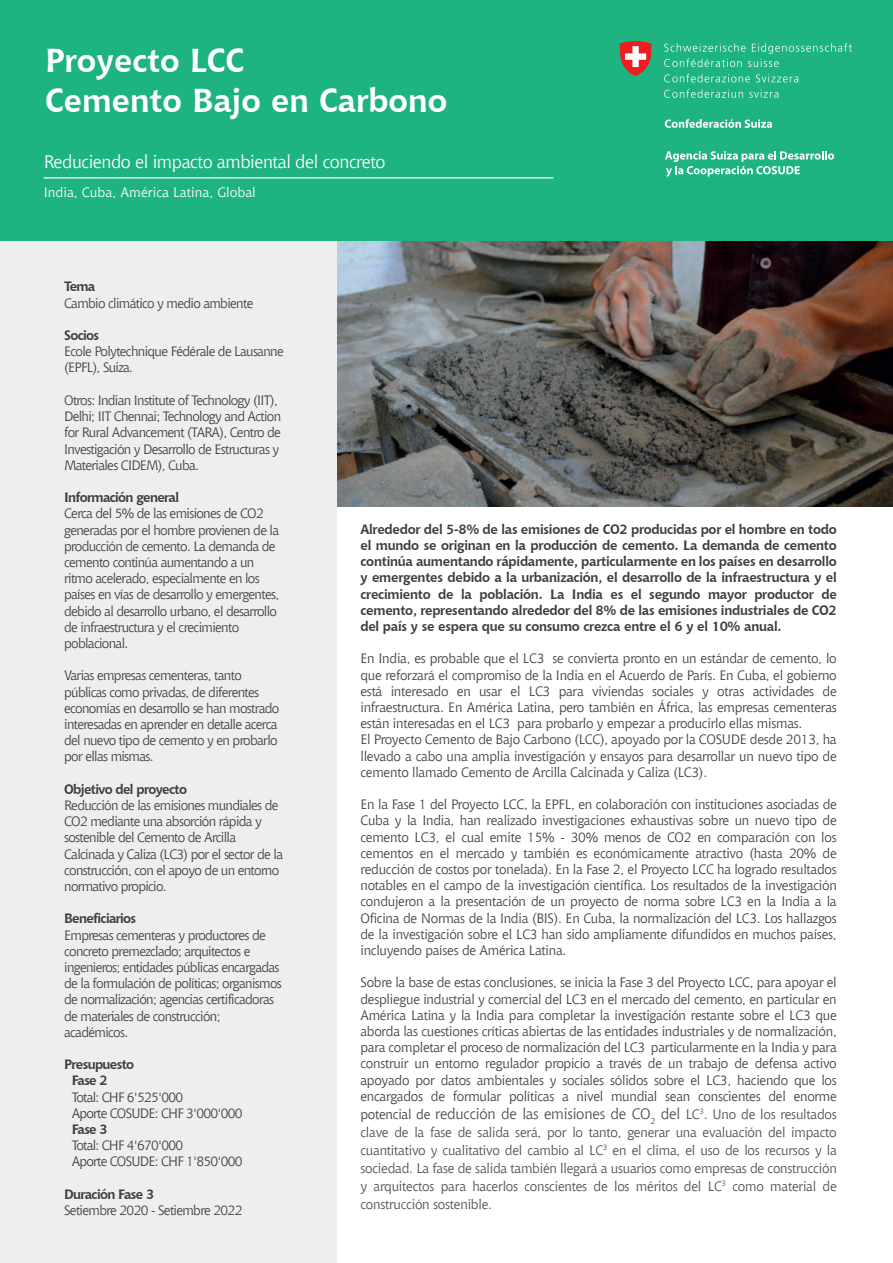
<style>
.page{position:relative;width:893px;height:1263px;background:#fff}
.page>*{position:absolute;margin:0;border:0;box-sizing:border-box;transform-origin:0 0}
.t1{font:700 33px/39.6px "Chianti BT";color:#fff}
.t2{font:18px "Chianti BT";letter-spacing:-.025em;color:#fff}
.t3{font:15px "Chianti BT";letter-spacing:-.02em;color:#4b4c4d}
.t4{font:13.5px/16.2px "Chianti BT";letter-spacing:-.05em;color:#3e3e3f}
.t5{font:700 13.5px/16.2px "Chianti BT";letter-spacing:-.05em;color:#3e3e3f}
.t6{font:13.5px/16.2px "Chianti BT";letter-spacing:-.02em;color:#3e3e3f}
.t7{font:13.5px/18px "Chianti BT";letter-spacing:-.02em;color:#4b4c4d;text-align:justify}
.t8{font:13.5px "Chianti BT";color:#fff}
.s1{font-size:13.5px;color:#3e3e3f}
.s2{font-size:13.5px}
</style>
<div class="page">
<img style="left:336px;top:241px;width:557px;height:266px">
<div style="left:0;top:0;width:336px;height:1263px;background:#eeeeef"></div>
<div style="left:0;top:0;width:893px;height:241px;background:#1db480"></div>
<hr style="left:44px;top:177px;width:509px;height:1px;background:#fff">
<svg style="left:664px;top:43px;width:188px;height:24px"></svg>
<svg style="left:664px;top:74px;width:86px;height:8px"></svg>
<svg style="left:756px;top:74px;width:42px;height:8px"></svg>
<svg style="left:664px;top:89px;width:79px;height:9px"></svg>
<svg style="left:749px;top:90px;width:29px;height:8px"></svg>
<svg style="left:619px;top:41px;width:33px;height:35px"></svg>
<svg style="left:665px;top:151px;width:169px;height:26px"></svg>
<svg style="left:665px;top:119px;width:107px;height:9px"></svg>
<h1 class="t1" style="left:45px;top:40px;width:404px">Proyecto LCC<br>Cemento Bajo en Carbono</h1>
<h2 class="t2" style="left:44px;top:151px;width:343px">Reduciendo el impacto ambiental del concreto</h2>
<p class="t8" style="left:44px;top:184px;width:214px">India, Cuba, América Latina, Global</p>
<p class="t5" style="left:64px;top:278px;width:33px">Tema</p>
<p class="t4" style="left:64px;top:295px;width:191px">Cambio climático y medio ambiente</p>
<p class="t5" style="left:64px;top:327px;width:37px">Socios</p>
<p class="t4" style="left:64px;top:343px;width:221px">Ecole Polytechnique Fédérale de Lausanne (EPFL), Suiza.</p>
<p class="t4" style="left:64px;top:392px;width:219px">Otros: Indian Institute of Technology (IIT), Delhi; IIT Chennai; Technology and Action for Rural Advancement (TARA), Centro de Investigación y Desarrollo de Estructuras y Materiales CIDEM), Cuba.</p>
<p class="t5" style="left:64px;top:489px;width:117px">Información general</p>
<p class="t4" style="left:64px;top:505px;width:217px">Cerca del 5% de las emisiones de CO2 generadas por el hombre provienen de la producción de cemento. La demanda de cemento continúa aumentando a un ritmo acelerado, especialmente en los países en vías de desarrollo y emergentes, debido al desarrollo urbano, el desarrollo de infraestructura y el crecimiento poblacional.</p>
<p class="t4" style="left:64px;top:667px;width:217px">Varias empresas cementeras, tanto públicas como privadas, de diferentes economías en desarrollo se han mostrado interesadas en aprender en detalle acerca del nuevo tipo de cemento y en probarlo por ellas mismas.</p>
<p class="t5" style="left:64px;top:781px;width:124px">Objetivo del proyecto</p>
<p class="t4" style="left:64px;top:797px;width:220px">Reducción de las emisiones mundiales de CO2 mediante una absorción rápida y sostenible del Cemento de Arcilla Calcinada y Caliza (LC3) por el sector de la construcción, con el apoyo de un entorno normativo propicio.</p>
<p class="t5" style="left:64px;top:910px;width:74px">Beneficiarios</p>
<p class="t4" style="left:64px;top:926px;width:219px">Empresas cementeras y productores de concreto premezclado; arquitectos e ingenieros; entidades públicas encargadas de la formulación de políticas; organismos de normalización; agencias certificadoras de materiales de construcción; académicos.</p>
<p class="t5" style="left:72px;top:1056px;width:64px;text-indent:-8px">Presupuesto<br>Fase 2</p>
<p class="t4" style="left:72px;top:1088px;width:172px">Total: CHF 6'525'000<br>Aporte COSUDE: CHF 3'000'000</p>
<p class="t5" style="left:72px;top:1121px;width:38px">Fase 3</p>
<p class="t4" style="left:72px;top:1137px;width:172px">Total: CHF 4'670'000<br>Aporte COSUDE: CHF 1'850'000</p>
<p class="t5" style="left:64px;top:1186px;width:92px">Duración Fase 3</p>
<p class="t4" style="left:64px;top:1202px;width:180px">Setiembre 2020 - Setiembre 2022</p>
<p class="t5" style="left:360px;top:521px;width:478px;text-align:justify">Alrededor del 5-8% de las emisiones de CO2 producidas por el hombre en todo el mundo se originan en la producción de cemento. La demanda de cemento continúa aumentando rápidamente, particularmente en los países en desarrollo y emergentes debido a la urbanización, el desarrollo de la infraestructura y el crecimiento de la población. La India es el segundo mayor productor de cemento, representando alrededor del 8% de las emisiones industriales de CO2 del país y se espera que su consumo crezca entre el 6 y el 10% anual.</p>
<p class="t6" style="left:360px;top:650px;width:478px">En India, es probable que el LC3 se convierta pronto en un estándar de cemento, lo que reforzará el compromiso de la India en el Acuerdo de París. En Cuba, el gobierno está interesado en usar el LC3 para viviendas sociales y otras actividades de infraestructura. En América Latina, pero también en África, las empresas cementeras están interesadas en el LC3 para probarlo y empezar a producirlo ellas mismas.<br>El Proyecto Cemento de Bajo Carbono (LCC), apoyado por la COSUDE desde 2013, ha llevado a cabo una amplia investigación y ensayos para desarrollar un nuevo tipo de cemento llamado Cemento de Arcilla Calcinada y Caliza (LC3).</p>
<p class="t4" style="left:360px;top:796px;width:478px;text-align:justify">En la Fase 1 del Proyecto LCC, la EPFL, en colaboración con instituciones asociadas de Cuba y la India, han realizado investigaciones exhaustivas sobre un nuevo tipo de cemento LC3, el cual emite 15% - 30% menos de CO2 en comparación con los cementos en el mercado y también es económicamente atractivo (hasta 20% de reducción de costos por tonelada). En la Fase 2, el Proyecto LCC ha logrado resultados notables en el campo de la investigación científica. Los resultados de la investigación condujeron a la presentación de un proyecto de norma sobre LC3 en la India a la Oficina de Normas de la India (BIS). En Cuba, la normalización del LC3. Los hallazgos de la investigación sobre el LC3 han sido ampliamente difundidos en muchos países, incluyendo países de América Latina.</p>
<p class="t4" style="left:360px;top:974px;width:478px;text-align:justify">Sobre la base de estas conclusiones, se inicia la Fase 3 del Proyecto LCC, para apoyar el despliegue industrial y comercial del LC3 en el mercado del cemento, en particular en América Latina y la India para completar la investigación restante sobre el LC3 que aborda las cuestiones críticas abiertas de las entidades industriales y de normalización, para completar el proceso de normalización del LC3 particularmente en la India y para construir un entorno regulador propicio a través de un trabajo de defensa activo apoyado por datos ambientales y sociales sólidos sobre el LC3, haciendo que los encargados de formular políticas a nivel mundial sean conscientes del enorme</p>
<p class="t3" style="left:360px;top:1104px;width:478px"><span class="s1">potencial de</span> reducción de las emisiones de CO<sub>2</sub> del <span class="s2">LC</span><sup>3</sup><span class="s2">. Uno de los resultados</span></p>
<p class="t7" style="left:360px;top:1123px;width:478px">clave de la fase de salida será, por lo tanto, generar una evaluación del impacto cuantitativo y cualitativo del cambio al LC<sup>3</sup> en el clima, el uso de los recursos y la sociedad. La fase de salida también llegará a usuarios como empresas de construcción y arquitectos para hacerlos conscientes de los méritos del LC<sup>3</sup> como material de construcción sostenible.</p>
</div>
